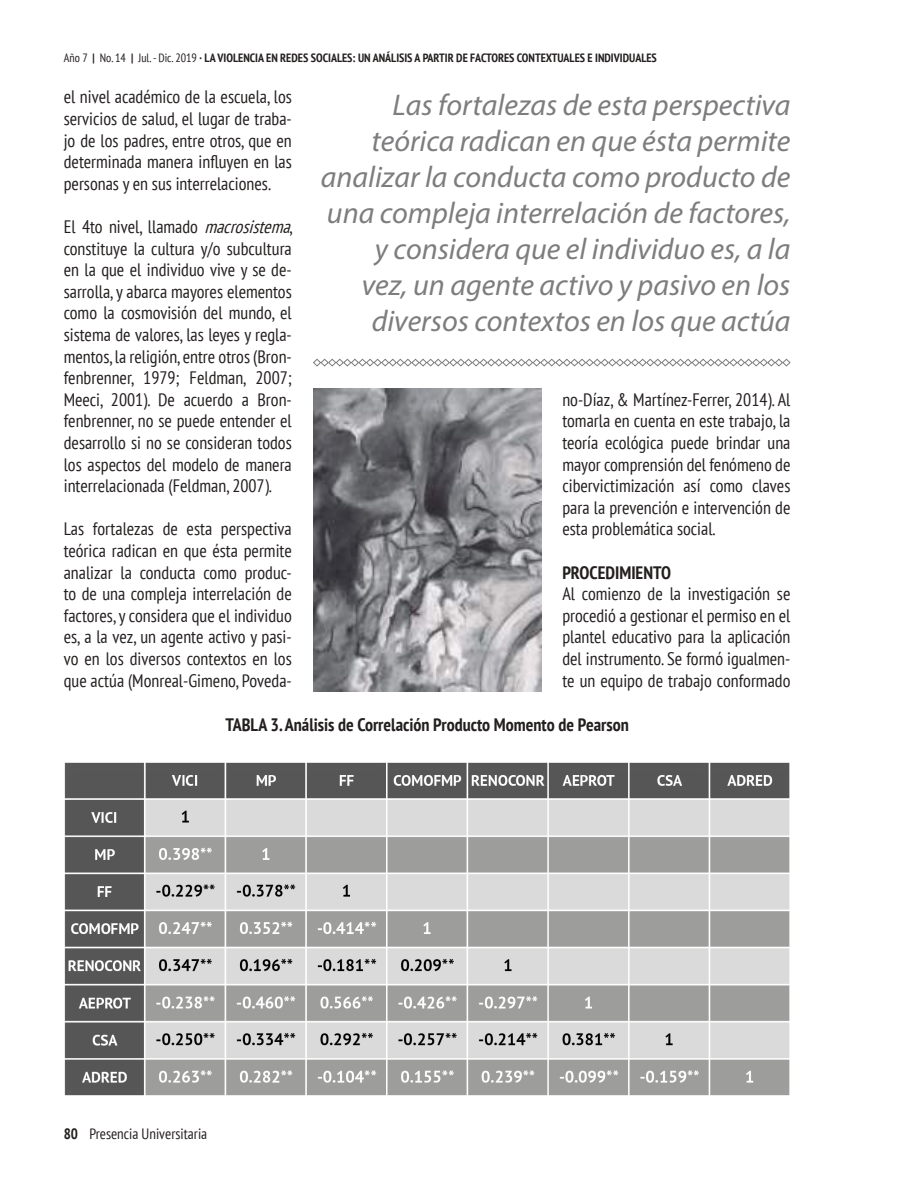
<style>
.page{position:relative;width:918px;height:1188px;background:#fff}
.page>*{position:absolute;margin:0;border:0;box-sizing:border-box;transform-origin:0 0}
.t1{font:italic 30px/36px "Myriad Pro";color:#7d7c7e;text-align:right}
.t2{font:condensed 18px/21.6px "PT Sans";color:#241f1f;text-align:justify}
.t3{font:700 condensed 18px "PT Sans";color:#241f1f}
.t4{font:condensed 15px "PT Sans";color:#241f1f}
.t5{font:700 condensed 12px "PT Sans";color:#241f1f}
.s1{font-weight:400}
.s2{font-style:italic}
.s3{font-weight:700}
</style>
<div class="page">
<img style="left:64px;top:762px;width:726px;height:334px">
<svg style="left:313px;top:358px;width:478px;height:9px"></svg>
<img style="left:313px;top:388px;width:228px;height:304px">
<p class="t5" style="left:64px;top:50px;width:595px"><span class="s1">Año 7</span> | <span class="s1">No. 14</span> | <span class="s1">Jul. - Dic. 2019</span> · LA VIOLENCIA EN REDES SOCIALES: UN ANÁLISIS A PARTIR DE FACTORES CONTEXTUALES E INDIVIDUALES</p>
<p class="t2" style="left:64px;top:86px;width:230px">el nivel académico de la escuela, los servicios de salud, el lugar de traba&shy;jo de los padres, entre otros, que en determinada manera influyen en las personas y en sus interrelaciones.</p>
<p class="t2" style="left:64px;top:215px;width:233px;text-align:left">El 4to nivel, llamado <span class="s2">macrosistema</span>, constituye la cultura y/o subcultura en la que el individuo vive y se de&shy;sarrolla, y abarca mayores elementos como la cosmovisión del mundo, el sistema de valores, las leyes y regla&shy;mentos, la religión, entre otros (Bron&shy;fenbrenner, 1979; Feldman, 2007; Meeci, 2001). De acuerdo a Bron&shy;fenbrenner, no se puede entender el desarrollo si no se consideran todos los aspectos del modelo de manera interrelacionada (Feldman, 2007).</p>
<p class="t2" style="left:64px;top:518px;width:230px">Las fortalezas de esta perspectiva teórica radican en que ésta permite analizar la conducta como produc&shy;to de una compleja interrelación de factores, y considera que el individuo es, a la vez, un agente activo y pasi&shy;vo en los diversos contextos en los que actúa (Monreal-Gimeno, Poveda-</p>
<p class="t1" style="left:321px;top:86px;width:471px">Las fortalezas de esta perspectiva teórica radican en que ésta permite analizar la conducta como producto de una compleja interrelación de factores, y considera que el individuo es, a la<br>vez, un agente activo y pasivo en los diversos contextos en los que actúa</p>
<p class="t2" style="left:562px;top:388px;width:230px">no-Díaz, &amp; Martínez-Ferrer, 2014). Al tomarla en cuenta en este trabajo, la teoría ecológica puede brindar una mayor comprensión del fenómeno de cibervictimización así como claves para la prevención e intervención de esta problemática social.</p>
<p class="t3" style="left:562px;top:560px;width:110px">PROCEDIMIENTO</p>
<p class="t2" style="left:562px;top:583px;width:230px">Al comienzo de la investigación se procedió a gestionar el permiso en el plantel educativo para la aplicación del instrumento. Se formó igualmen&shy;te un equipo de trabajo conformado</p>
<p class="t3" style="left:225px;top:713px;width:405px">TABLA 3. Análisis de Correlación Producto Momento de Pearson</p>
<p class="t4" style="left:64px;top:1125px;width:145px"><span class="s3">80</span> Presencia Universitaria</p>
</div>
